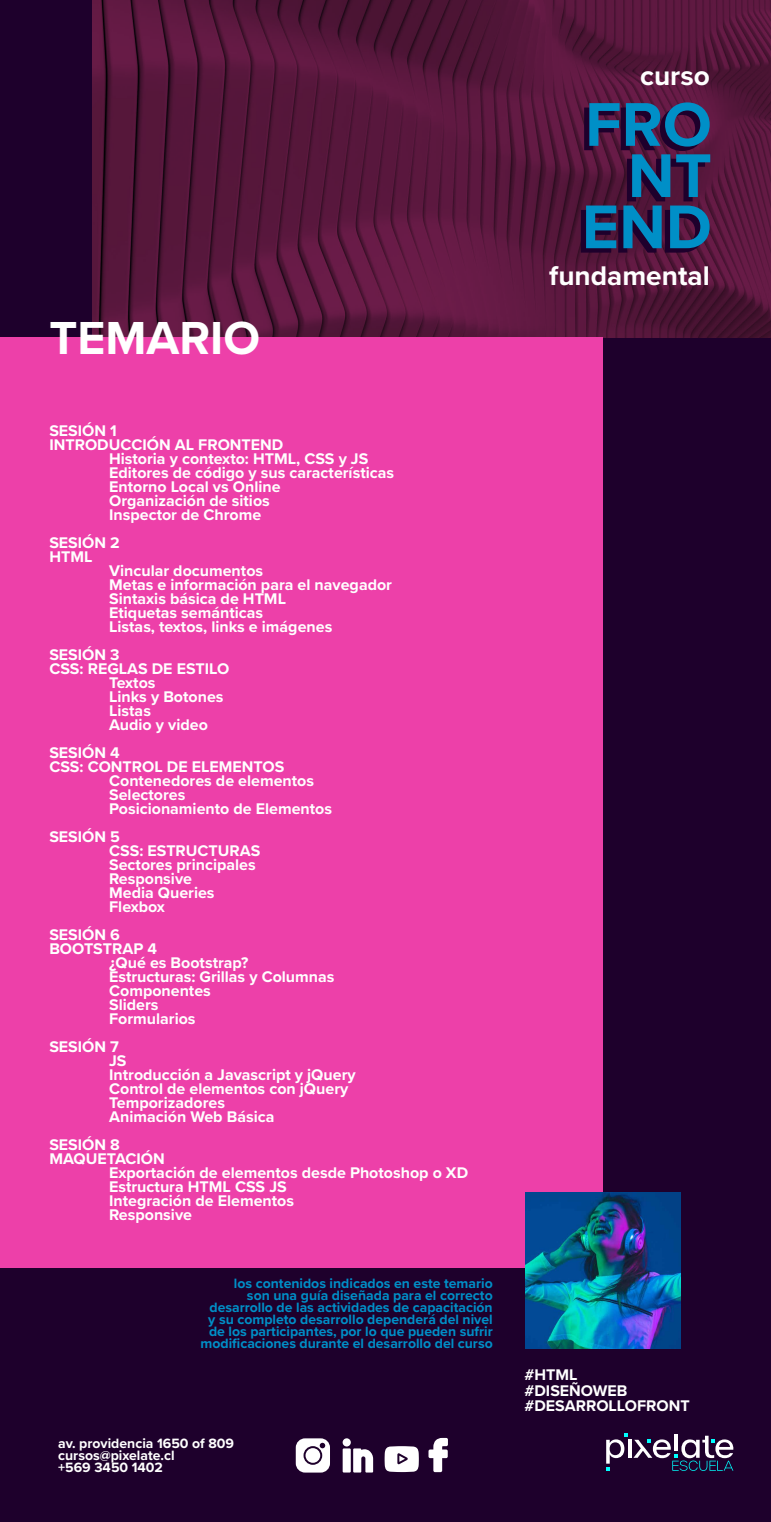
<style>
.page{position:relative;width:771px;height:1522px;background:#fff}
.page>*{position:absolute;margin:0;border:0;box-sizing:border-box;transform-origin:0 0}
.t1{font:700 64px/51.2px "Proxima Nova";color:#008fc7;text-align:right}
.t2{font:700 48px "Proxima Nova";color:#fff}
.t3{font:700 28px "Proxima Nova";color:#fff}
.t4{font:700 16px/14px "Proxima Nova";color:#fff}
.t5{font:700 14px/12px "Proxima Nova";color:#008fc7;text-align:right}
.t6{font:700 14px/12px "Proxima Nova";color:#fff}
</style>
<div class="page">
<div style="left:0;top:0;width:770px;height:1522px;background:#1e002c"></div>
<svg style="left:92px;top:0;width:678px;height:338px;fill:#57173c"></svg>
<div style="left:0;top:338px;width:602px;height:930px;background:#ed40a9"></div>
<svg style="left:428px;top:1438px;width:20px;height:34px"></svg>
<svg style="left:353px;top:1448px;width:20px;height:25px"></svg>
<div style="left:342px;top:1448px;width:9px;height:25px;background:#fff"></div>
<svg style="left:342px;top:1438px;width:9px;height:9px"></svg>
<svg style="left:384px;top:1446px;width:35px;height:26px"></svg>
<svg style="left:296px;top:1438px;width:34px;height:35px"></svg>
<div style="left:305px;top:1448px;width:15px;height:15px;background:#fff;border-radius:50%"></div>
<svg style="left:628px;top:1440px;width:3px;height:18px"></svg>
<hr style="left:674px;top:1434px;width:3px;height:17px;background:#fff">
<svg style="left:633px;top:1436px;width:100px;height:35px"></svg>
<svg style="left:606px;top:1433px;width:21px;height:38px"></svg>
<img style="left:525px;top:1193px;width:155px;height:155px">
<h2 class="t2" style="left:49px;top:302px;width:212px">TEMARIO</h2>
<p class="t4" style="left:49px;top:423px;width:69px">SESIÓN 1</p>
<p class="t4" style="left:49px;top:437px;width:235px">INTRODUCCIÓN AL FRONTEND</p>
<p class="t4" style="left:109px;top:451px;width:260px">Historia y contexto: HTML, CSS y JS</p>
<p class="t4" style="left:109px;top:465px;width:286px">Editores de código y sus características</p>
<p class="t4" style="left:109px;top:479px;width:173px">Entorno Local vs Online</p>
<p class="t4" style="left:109px;top:493px;width:162px">Organización de sitios</p>
<p class="t4" style="left:109px;top:507px;width:153px">Inspector de Chrome</p>
<p class="t4" style="left:49px;top:535px;width:72px">SESIÓN 2<br>HTML</p>
<p class="t4" style="left:109px;top:563px;width:284px">Vincular documentos<br>Metas e información para el navegador<br>Sintaxis básica de HTML<br>Etiquetas semánticas<br>Listas, textos, links e imágenes</p>
<p class="t4" style="left:49px;top:647px;width:72px">SESIÓN 3</p>
<p class="t4" style="left:49px;top:661px;width:181px">CSS: REGLAS DE ESTILO</p>
<p class="t4" style="left:109px;top:675px;width:48px">Textos</p>
<p class="t4" style="left:109px;top:689px;width:116px">Links y Botones</p>
<p class="t4" style="left:109px;top:703px;width:43px">Listas</p>
<p class="t4" style="left:109px;top:717px;width:100px">Audio y video</p>
<p class="t4" style="left:49px;top:745px;width:72px">SESIÓN 4</p>
<p class="t4" style="left:49px;top:759px;width:236px">CSS: CONTROL DE ELEMENTOS</p>
<p class="t4" style="left:109px;top:773px;width:206px">Contenedores de elementos</p>
<p class="t4" style="left:109px;top:787px;width:78px">Selectores</p>
<p class="t4" style="left:109px;top:801px;width:224px">Posicionamiento de Elementos</p>
<p class="t4" style="left:109px;top:829px;width:153px;text-indent:-60px">SESIÓN 5<br>CSS: ESTRUCTURAS<br>Sectores principales<br>Responsive<br>Media Queries<br>Flexbox</p>
<p class="t4" style="left:49px;top:927px;width:72px">SESIÓN 6</p>
<p class="t4" style="left:49px;top:941px;width:109px">BOOTSTRAP 4</p>
<p class="t4" style="left:109px;top:955px;width:141px">¿Qué es Bootstrap?</p>
<p class="t4" style="left:109px;top:969px;width:227px">Estructuras: Grillas y Columnas</p>
<p class="t4" style="left:109px;top:983px;width:103px">Componentes</p>
<p class="t4" style="left:109px;top:997px;width:51px">Sliders</p>
<p class="t4" style="left:109px;top:1011px;width:88px">Formularios</p>
<p class="t4" style="left:109px;top:1039px;width:248px;text-indent:-60px">SESIÓN 7<br>JS<br>Introducción a Javascript y jQuery<br>Control de elementos con jQuery<br>Temporizadores<br>Animación Web Básica</p>
<p class="t4" style="left:49px;top:1137px;width:72px">SESIÓN 8</p>
<p class="t4" style="left:49px;top:1151px;width:117px">MAQUETACIÓN</p>
<p class="t4" style="left:109px;top:1165px;width:360px">Exportación de elementos desde Photoshop o XD</p>
<p class="t4" style="left:109px;top:1179px;width:179px">Estructura HTML CSS JS</p>
<p class="t4" style="left:109px;top:1193px;width:186px">Integración de Elementos</p>
<p class="t4" style="left:109px;top:1207px;width:84px">Responsive</p>
<p class="t5" style="left:200px;top:1277px;width:294px">los contenidos indicados en este temario<br>son una guía diseñada para el correcto desarrollo de las actividades de capacitación y su completo desarrollo dependerá del nivel de los participantes, por lo que pueden sufrir modificaciones durante el desarrollo del curso</p>
<p class="t6" style="left:58px;top:1437px;width:177px">av. providencia 1650 of 809 cursos@pixelate.cl<br>+569 3450 1402</p>
<h3 class="t3" style="left:640px;top:55px;width:71px">curso</h3>
<h1 class="t1" style="left:581px;top:97px;width:131px">FRO<br>NT<br>END</h1>
<h3 class="t3" style="left:549px;top:255px;width:162px">fundamental</h3>
<p class="t4" style="left:524px;top:1367px;width:167px;line-height:15.4px">#HTML<br>#DISEÑOWEB #DESARROLLOFRONT</p>
</div>
